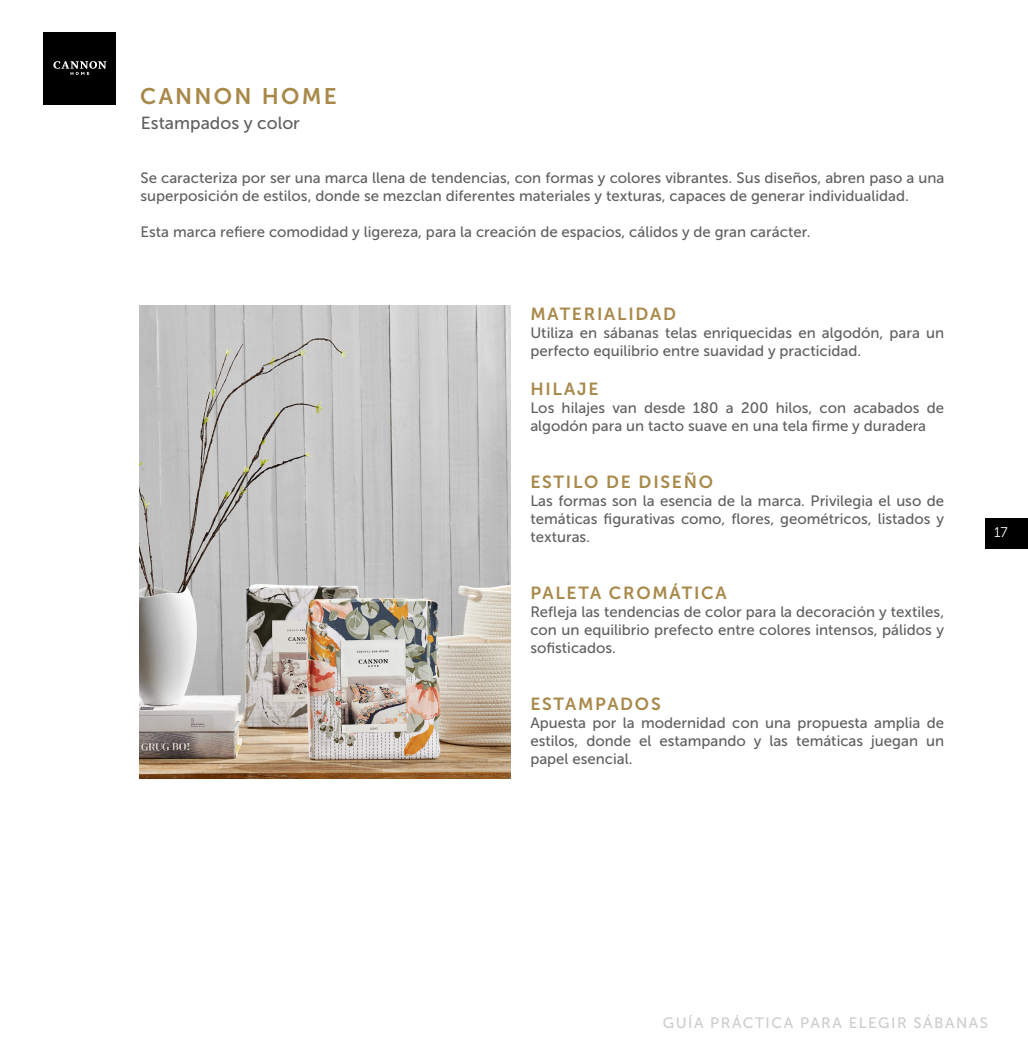
<style>
.page{position:relative;width:1028px;height:1063px;background:#fff}
.page>*{position:absolute;margin:0;border:0;box-sizing:border-box;transform-origin:0 0}
.t1{font:22.5px "Museo Sans 700";letter-spacing:.1em;color:#a8894a}
.t2{font:17.5px "Museo Sans 700";letter-spacing:.1em;color:#a8894a}
.t3{font:17.5px "Museo Sans 500";color:#606060}
.t4{font:15px/18px "Museo Sans 500";color:#606060}
.t5{font:15px "Museo Sans 500";letter-spacing:.1em;color:#ccc}
.t6{font:14px "Museo Sans 300";color:#fff}
</style>
<div class="page">
<div style="left:44px;top:32px;width:72px;height:72px;background:#000"></div>
<svg style="left:53px;top:61px;width:53px;height:14px"></svg>
<div style="left:985px;top:518px;width:43px;height:31px;background:#000"></div>
<img style="left:139px;top:305px;width:371px;height:474px">
<h1 class="t1" style="left:140px;top:83px;width:198px">CANNON HOME</h1>
<p class="t3" style="left:141px;top:113px;width:160px">Estampados y color</p>
<p class="t4" style="left:141px;top:168px;width:805px">Se caracteriza por ser una marca llena de tendencias, con formas y colores vibrantes. Sus diseños, abren paso a una superposición de estilos, donde se mezclan diferentes materiales y texturas, capaces de generar individualidad.</p>
<p class="t4" style="left:141px;top:222px;width:671px">Esta marca refiere comodidad y ligereza, para la creación de espacios, cálidos y de gran carácter.</p>
<p class="t2" style="left:530px;top:304px;width:147px">MATERIALIDAD</p>
<p class="t4" style="left:530px;top:324px;width:415px">Utiliza en sábanas telas enriquecidas en algodón, para un perfecto equilibrio entre suavidad y practicidad.</p>
<p class="t2" style="left:530px;top:379px;width:70px">HILAJE</p>
<p class="t4" style="left:530px;top:399px;width:415px">Los hilajes van desde 180 a 200 hilos, con acabados de algodón para un tacto suave en una tela firme y duradera</p>
<p class="t2" style="left:530px;top:472px;width:184px">ESTILO DE DISEÑO</p>
<p class="t4" style="left:530px;top:492px;width:415px;text-align:justify">Las formas son la esencia de la marca. Privilegia el uso de temáticas figurativas como, flores, geométricos, listados y texturas.</p>
<p class="t2" style="left:530px;top:583px;width:198px">PALETA CROMÁTICA</p>
<p class="t4" style="left:530px;top:603px;width:415px;text-align:justify">Refleja las tendencias de color para la decoración y textiles, con un equilibrio prefecto entre colores intensos, pálidos y sofisticados.</p>
<p class="t2" style="left:530px;top:694px;width:132px">ESTAMPADOS</p>
<p class="t4" style="left:530px;top:714px;width:415px;text-align:justify">Apuesta por la modernidad con una propuesta amplia de estilos, donde el estampando y las temáticas juegan un papel esencial.</p>
<p class="t6" style="left:994px;top:525px;width:15px">17</p>
<p class="t5" style="left:663px;top:1015px;width:327px">GUÍA PRÁCTICA PARA ELEGIR SÁBANAS</p>
</div>
